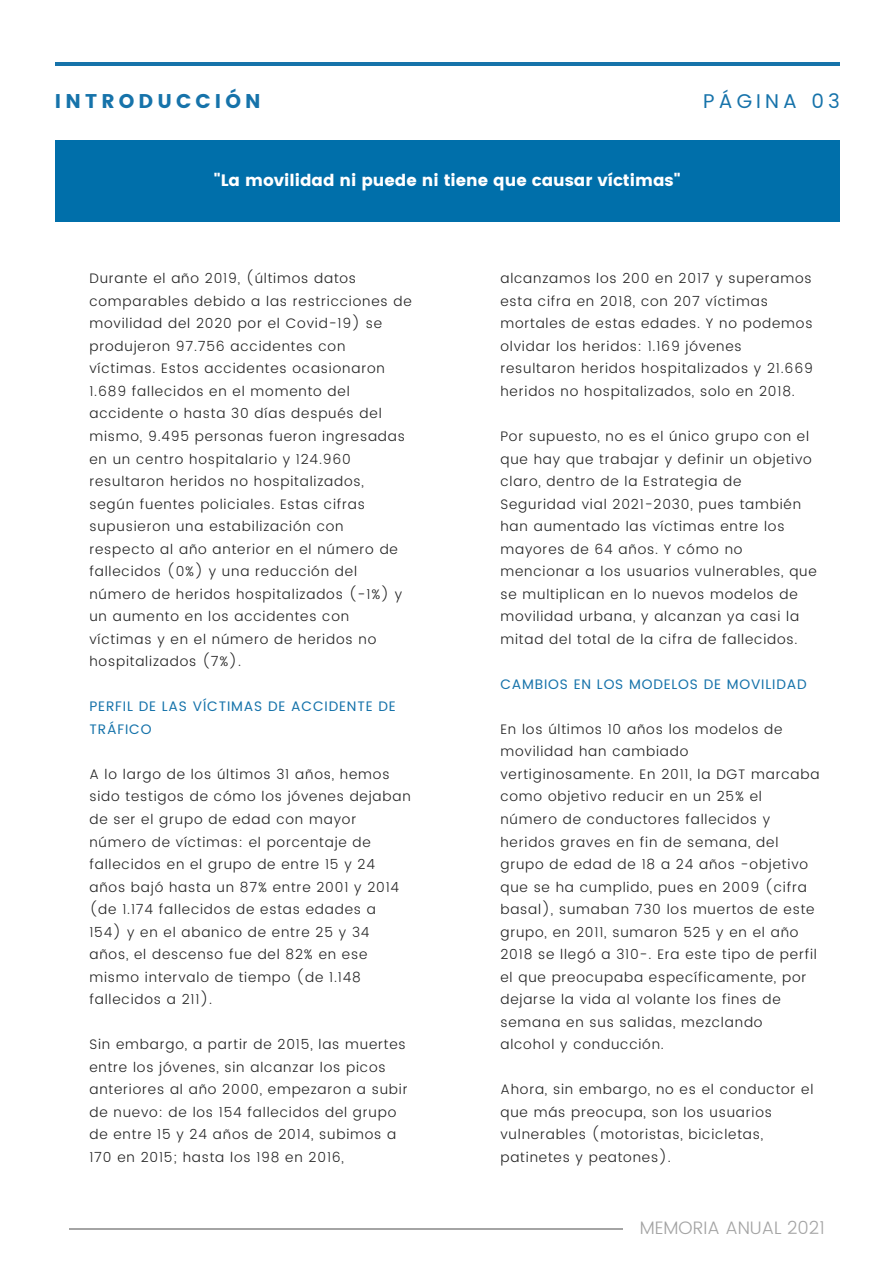
<style>
.page{position:relative;width:894px;height:1264px;background:#fff}
.page>*{position:absolute;margin:0;border:0;box-sizing:border-box;transform-origin:0 0}
.t1{font:19.8px "Poppins";letter-spacing:.21em;color:#1673aa}
.t2{font:19.8px "Poppins";letter-spacing:.21em;color:#1673aa}
.t3{font:300 18px "Poppins";color:#a4a4a4}
.t4{font:16.5px "Poppins";color:#fff}
.t5{font:300 13.8px/22.5px "Poppins";letter-spacing:.06em;color:#222}
.t6{font:13.8px/22.5px "Poppins";letter-spacing:.06em;color:#1673aa}
</style>
<div class="page">
<hr style="left:55px;top:62px;width:784px;height:4px;background:#1673aa">
<hr style="left:70px;top:1228px;width:552px;height:1px;background:#a4a4a4">
<div style="left:55px;top:140px;width:784px;height:81px;background:#006faa"></div>
<h1 class="t1" style="left:55px;top:90px;width:207px">INTRODUCCIÓN</h1>
<h1 class="t2" style="left:703px;top:90px;width:138px">PÁGINA 03</h1>
<p class="t4" style="left:214px;top:171px;width:468px">"La movilidad ni puede ni tiene que causar víctimas"</p>
<p class="t5" style="left:89px;top:267px;width:324px">Durante el año 2019, (últimos datos comparables debido a las restricciones de movilidad del 2020 por el Covid-19) se produjeron 97.756 accidentes con víctimas. Estos accidentes ocasionaron 1.689 fallecidos en el momento del accidente o hasta 30 días después del mismo, 9.495 personas fueron ingresadas en un centro hospitalario y 124.960 resultaron heridos no hospitalizados, según fuentes policiales. Estas cifras supusieron una estabilización con respecto al año anterior en el número de fallecidos (0%) y una reducción del número de heridos hospitalizados (-1%) y un aumento en los accidentes con víctimas y en el número de heridos no hospitalizados (7%).</p>
<p class="t6" style="left:89px;top:695px;width:308px">PERFIL DE LAS VÍCTIMAS DE ACCIDENTE DE<br>TRÁFICO</p>
<p class="t5" style="left:89px;top:763px;width:323px">A lo largo de los últimos 31 años, hemos sido testigos de cómo los jóvenes dejaban de ser el grupo de edad con mayor número de víctimas: el porcentaje de fallecidos en el grupo de entre 15 y 24 años bajó hasta un 87% entre 2001 y 2014 (de 1.174 fallecidos de estas edades a 154) y en el abanico de entre 25 y 34 años, el descenso fue del 82% en ese mismo intervalo de tiempo (de 1.148 fallecidos a 211).</p>
<p class="t5" style="left:89px;top:1033px;width:319px">Sin embargo, a partir de 2015, las muertes entre los jóvenes, sin alcanzar los picos anteriores al año 2000, empezaron a subir de nuevo: de los 154 fallecidos del grupo de entre 15 y 24 años de 2014, subimos a 170 en 2015; hasta los 198 en 2016,</p>
<p class="t5" style="left:500px;top:267px;width:314px">alcanzamos los 200 en 2017 y superamos esta cifra en 2018, con 207 víctimas mortales de estas edades. Y no podemos olvidar los heridos: 1.169 jóvenes resultaron heridos hospitalizados y 21.669 heridos no hospitalizados, solo en 2018.</p>
<p class="t5" style="left:500px;top:425px;width:318px">Por supuesto, no es el único grupo con el que hay que trabajar y definir un objetivo claro, dentro de la Estrategia de Seguridad vial 2021-2030, pues también han aumentado las víctimas entre los mayores de 64 años. Y cómo no mencionar a los usuarios vulnerables, que se multiplican en lo nuevos modelos de movilidad urbana, y alcanzan ya casi la mitad del total de la cifra de fallecidos.</p>
<p class="t6" style="left:500px;top:672px;width:308px">CAMBIOS EN LOS MODELOS DE MOVILIDAD</p>
<p class="t5" style="left:500px;top:718px;width:320px">En los últimos 10 años los modelos de movilidad han cambiado vertiginosamente. En 2011, la DGT marcaba como objetivo reducir en un 25% el número de conductores fallecidos y heridos graves en fin de semana, del grupo de edad de 18 a 24 años -objetivo que se ha cumplido, pues en 2009 (cifra basal), sumaban 730 los muertos de este grupo, en 2011, sumaron 525 y en el año 2018 se llegó a 310-. Era este tipo de perfil el que preocupaba específicamente, por dejarse la vida al volante los fines de semana en sus salidas, mezclando alcohol y conducción.</p>
<p class="t5" style="left:500px;top:1078px;width:314px">Ahora, sin embargo, no es el conductor el que más preocupa, son los usuarios vulnerables (motoristas, bicicletas, patinetes y peatones).</p>
<h2 class="t3" style="left:639px;top:1216px;width:186px">MEMORIA ANUAL 2021</h2>
</div>
